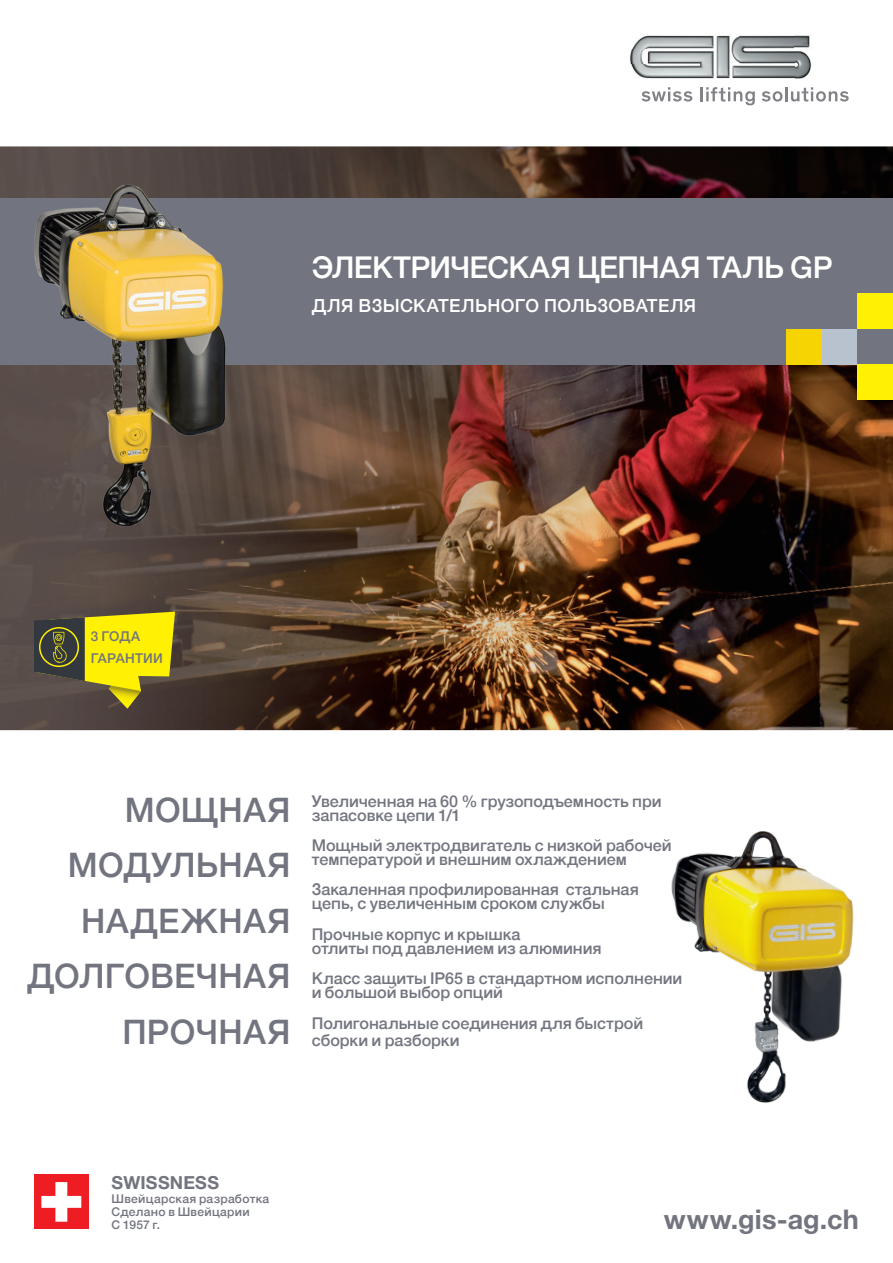
<style>
.page{position:relative;width:893px;height:1263px;background:#fff}
.page>*{position:absolute;margin:0;border:0;box-sizing:border-box;transform-origin:0 0}
.USP_Front_Schlagwort{font:500 33.75px "Helvetica Neue";letter-spacing:.01em;color:#72757f}
.t1{font:500 30px "Helvetica Neue";letter-spacing:-.025em;color:#fff}
.t2{font:700 27px "Helvetica Neue";letter-spacing:.01em;color:#72757f}
.t3{font:500 18px "Helvetica Neue";letter-spacing:.02em;color:#fff}
.Titel_Produktedetail{font:700 18px "Helvetica Neue LT Pro";letter-spacing:.01em;color:#72757f}
.USP-Liste_Russisch{font:500 16.2px/13.8px "Helvetica Neue";letter-spacing:-.005em;color:#737680}
.t4{font:500 13.5px "Helvetica Neue";letter-spacing:.01em;color:#72757f}
.Titel_Produktedetail-2{font:500 12px "Helvetica Neue";letter-spacing:.025em;color:#72757f}
</style>
<div class="page">
<img style="left:0;top:146px;width:893px;height:584px">
<div style="left:0;top:198px;width:893px;height:166px;background:#72757f"></div>
<img style="left:0;top:172px;width:233px;height:361px">
<div style="left:822px;top:329px;width:35px;height:35px;background:#b8c2cf"></div>
<div style="left:786px;top:329px;width:36px;height:35px;background:#f6d404"></div>
<div style="left:857px;top:364px;width:36px;height:35px;background:#fff101"></div>
<div style="left:857px;top:294px;width:36px;height:35px;background:#fff101"></div>
<svg style="left:641px;top:87px;width:51px;height:15px"></svg>
<svg style="left:701px;top:87px;width:54px;height:18px"></svg>
<svg style="left:762px;top:91px;width:20px;height:11px"></svg>
<hr style="left:785px;top:87px;width:3px;height:14px;background:#808285">
<svg style="left:791px;top:87px;width:58px;height:15px"></svg>
<img style="left:630px;top:35px;width:182px;height:44px">
<img style="left:671px;top:831px;width:183px;height:272px">
<svg style="left:34px;top:612px;width:141px;height:96px;background:#9f9621"></svg>
<hr style="left:214px;top:1175px;width:1px;height:54px;background:#231f20">
<div style="left:34px;top:1175px;width:55px;height:54px;background:#ee1d23"></div>
<svg style="left:41px;top:1182px;width:40px;height:40px"></svg>
<p class="t1" style="left:312px;top:243px;width:522px">ЭЛЕКТРИЧЕСКАЯ ЦЕПНАЯ ТАЛЬ GP</p>
<p class="t3" style="left:312px;top:291px;width:386px">ДЛЯ ВЗЫСКАТЕЛЬНОГО ПОЛЬЗОВАТЕЛЯ</p>
<p class="t4" style="left:91px;top:626px;width:51px">3 ГОДА</p>
<p class="t4" style="left:91px;top:647px;width:74px">ГАРАНТИИ</p>
<p class="USP_Front_Schlagwort" style="left:125px;top:782px;width:167px">МОЩНАЯ</p>
<p class="USP_Front_Schlagwort" style="left:68px;top:838px;width:224px">МОДУЛЬНАЯ</p>
<p class="USP_Front_Schlagwort" style="left:81px;top:893px;width:211px">НАДЕЖНАЯ</p>
<p class="USP_Front_Schlagwort" style="left:27px;top:949px;width:265px">ДОЛГОВЕЧНАЯ</p>
<p class="USP_Front_Schlagwort" style="left:122px;top:1004px;width:170px">ПРОЧНАЯ</p>
<p class="USP-Liste_Russisch" style="left:312px;top:793px;width:351px">Увеличенная на 60 % грузоподъемность при запасовке цепи 1/1</p>
<p class="USP-Liste_Russisch" style="left:312px;top:837px;width:361px">Мощный электродвигатель с низкой рабочей температурой и внешним охлаждением</p>
<p class="USP-Liste_Russisch" style="left:312px;top:881px;width:329px">Закаленная профилированная стальная цепь, с увеличенным сроком службы</p>
<p class="USP-Liste_Russisch" style="left:312px;top:926px;width:291px">Прочные корпус и крышка<br>отлиты под давлением из алюминия</p>
<p class="USP-Liste_Russisch" style="left:312px;top:970px;width:372px">Класс защиты IP65 в стандартном исполнении и большой выбор опций</p>
<p class="USP-Liste_Russisch" style="left:312px;top:1013px;width:333px;line-height:17.4px">Полигональные соединения для быстрой сборки и разборки</p>
<p class="Titel_Produktedetail" style="left:112px;top:1172px;width:109px">SWISSNESS</p>
<p class="Titel_Produktedetail-2" style="left:112px;top:1188px;width:159px">Швейцарская разработка</p>
<p class="Titel_Produktedetail-2" style="left:112px;top:1202px;width:140px">Сделано в Швейцарии</p>
<p class="Titel_Produktedetail-2" style="left:112px;top:1215px;width:50px">С 1957 г.</p>
<p class="t2" style="left:664px;top:1198px;width:196px">www.gis-ag.ch</p>
</div>
